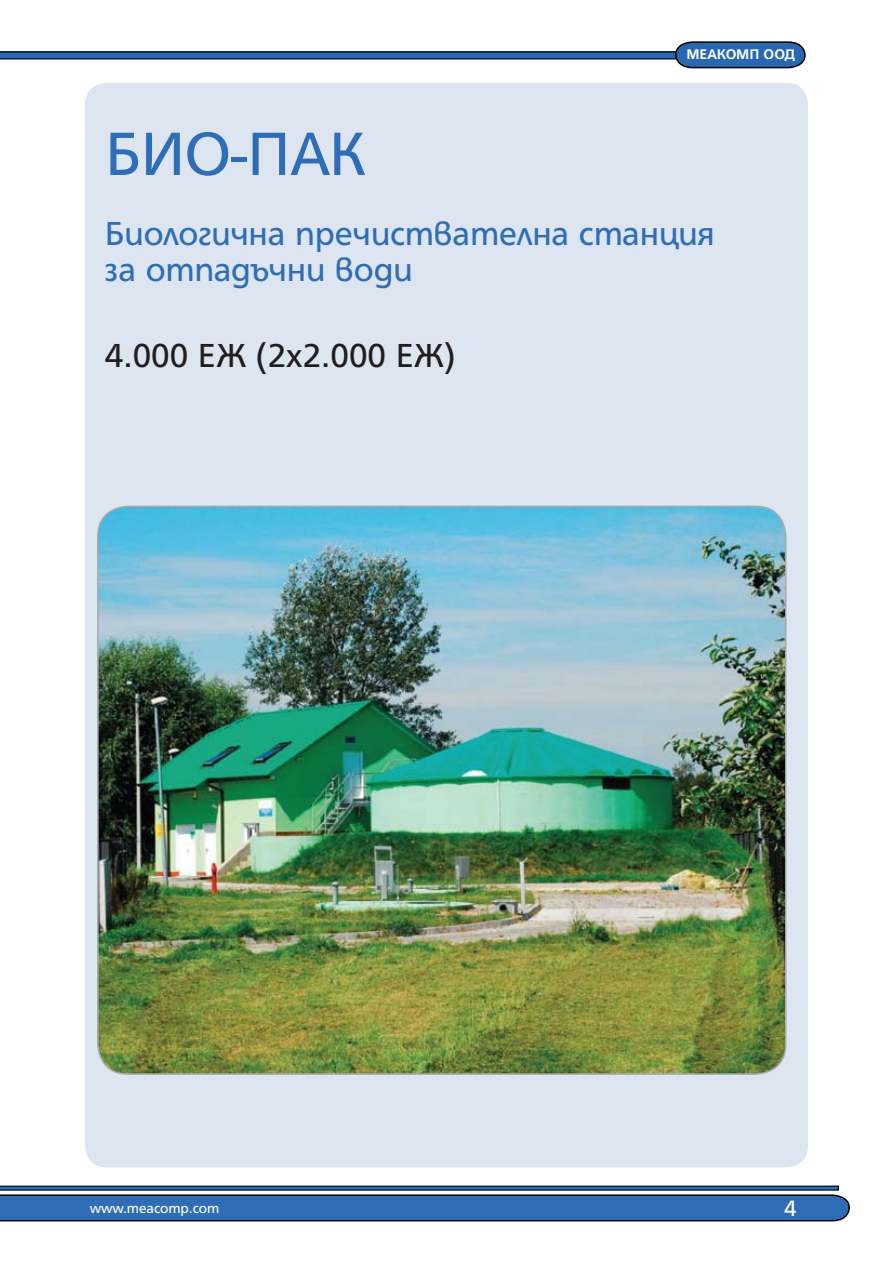
<style>
.page{position:relative;width:893px;height:1263px;background:#fff}
.page>*{position:absolute;margin:0;border:0;box-sizing:border-box;transform-origin:0 0}
.t1{font:66px "Grotesk HS Bg";letter-spacing:-.015em;color:#2f6eb6}
.t2{font:36px/36px "Grotesk HS Bg";color:#2f6eb6}
.t3{font:36px "Grotesk HS Bg";color:#221e1f}
.t4{font:24px "Grotesk HS Bg";color:#fff}
.t5{font:15px "Grotesk HS Bg";color:#fff}
.t6{font:700 15px "Grotesk HS Bg";color:#fff}
</style>
<div class="page">
<div style="left:85px;top:83px;width:723px;height:1084px;background:#dde5f0;border-radius:21px"></div>
<svg style="left:0;top:41px;width:806px;height:28px"></svg>
<svg style="left:0;top:1185px;width:850px;height:37px;background:#4472a6"></svg>
<img style="left:98px;top:506px;width:688px;height:567px">
<h1 class="t1" style="left:105px;top:121px;width:261px">БИО-ПАК</h1>
<p class="t6" style="left:686px;top:46px;width:110px">МЕАКОМП ООД</p>
<p class="t2" style="left:105px;top:216px;width:611px">Биологична пречиствателна станция за отпадъчни води</p>
<p class="t3" style="left:105px;top:338px;width:352px">4.000 ЕЖ (2х2.000 ЕЖ)</p>
<p class="t5" style="left:90px;top:1201px;width:131px">www.meacomp.com</p>
<p class="t4" style="left:784px;top:1197px;width:14px">4</p>
</div>
